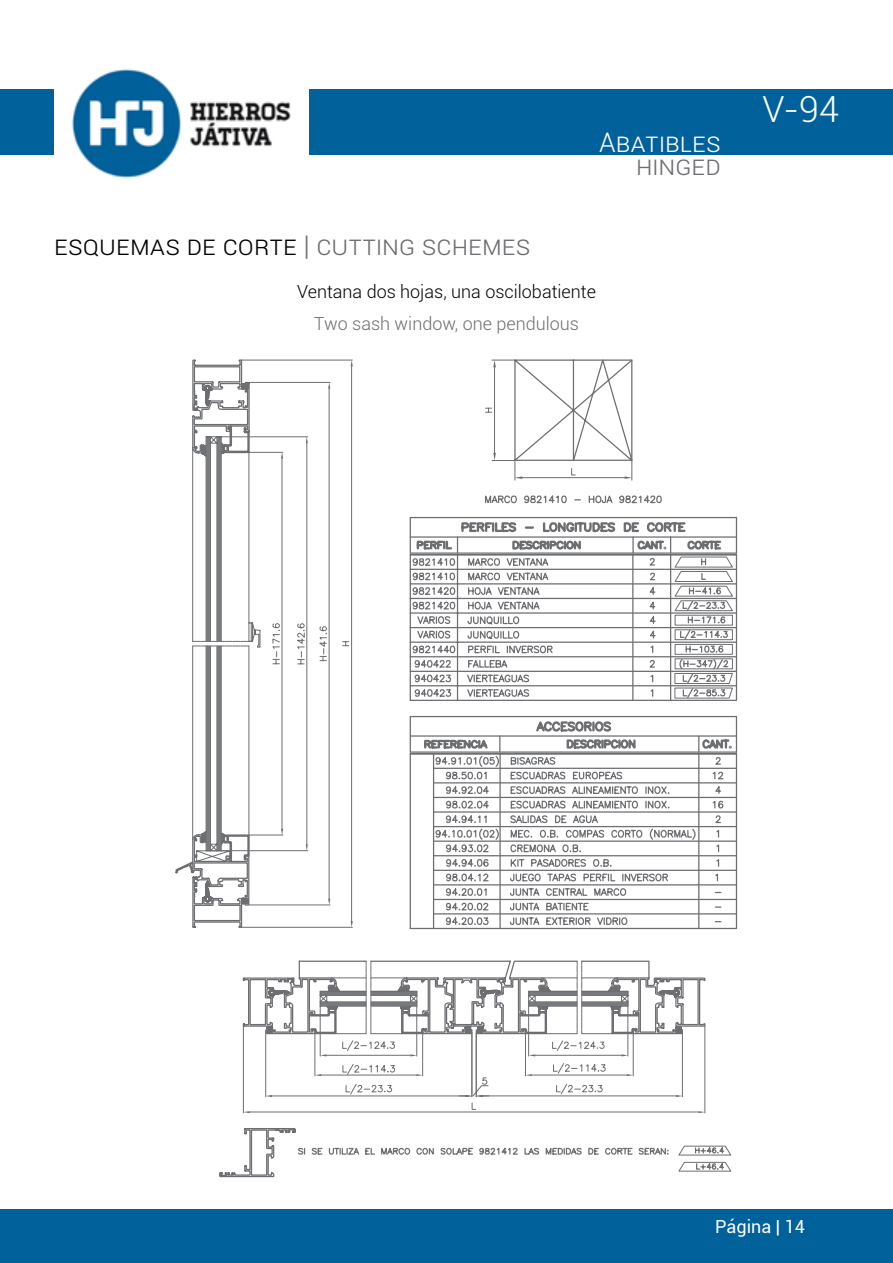
<style>
.page{position:relative;width:893px;height:1263px;background:#fff}
.page>*{position:absolute;margin:0;border:0;box-sizing:border-box;transform-origin:0 0}
.t1{font:300 36px "Roboto";color:#fff}
.t2{font:300 27px "Roboto";color:#000}
.t3{font:300 27px "Roboto";color:#fff}
.t4{font:300 27px "Roboto";color:#6d6e71}
.t5{font:300 18px "Roboto";color:#000}
.t6{font:300 18px "Roboto";color:#6d6e71}
.t7{font:18px "Roboto";color:#fff}
.s1{color:#6d6e71}
</style>
<div class="page">
<div style="left:0;top:89px;width:893px;height:66px;background:#00619b"></div>
<div style="left:0;top:1209px;width:893px;height:54px;background:#00619b"></div>
<img style="left:54px;top:69px;width:254px;height:109px">
<svg style="left:175px;top:359px;width:559px;height:754px"></svg>
<svg style="left:222px;top:424px;width:418px;height:611px"></svg>
<svg style="left:219px;top:1128px;width:513px;height:50px"></svg>
<h2 class="t3" style="left:599px;top:124px;width:123px">Abatibles</h2>
<h2 class="t2" style="left:54px;top:227px;width:478px">Esquemas de corte <span class="s1">| Cutting schemes</span></h2>
<p class="t5" style="left:297px;top:279px;width:300px">Ventana dos hojas, una oscilobatiente</p>
<p class="t6" style="left:314px;top:311px;width:267px">Two sash window, one pendulous</p>
<h2 class="t4" style="left:636px;top:147px;width:86px">Hinged</h2>
<h1 class="t1" style="left:762px;top:84px;width:78px">V-94</h1>
<p class="t7" style="left:715px;top:1214px;width:91px">Página | 14</p>
</div>
